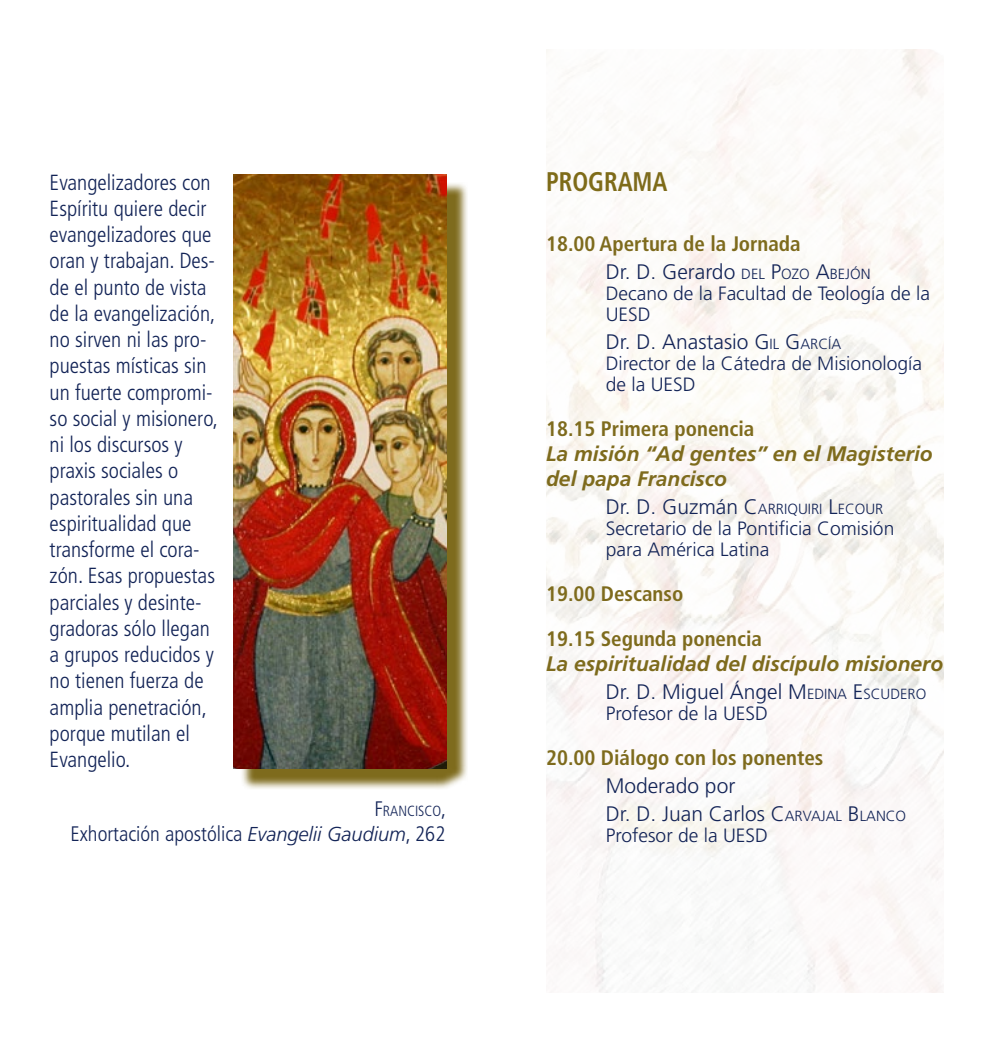
<style>
.page{position:relative;width:993px;height:1042px;background:#fff}
.page>*{position:absolute;margin:0;border:0;box-sizing:border-box;transform-origin:0 0}
.t1{font:700 condensed 26.95px "Frutiger LT Std";color:#7e6b18;scale:.91 1}
.t2{font:300 condensed 21.88px/26.2px "Frutiger LT Std";color:#132457}
.t3{font:700 condensed 21px/27.7px "Frutiger LT Std";color:#7e6b1d}
.t4{font:italic 700 21px/25.2px "Frutiger LT Std";color:#7e6b1d}
.t5{font:300 21px/27.7px "Frutiger LT Std";color:#132457}
.t6{font:300 condensed 21px "Frutiger LT Std";color:#132457}
.t7{font:300 19.25px/21px "Frutiger LT Std";color:#132457}
.t8{font:300 14.7px "Frutiger LT Std";color:#132457}
.t9{font:300 condensed 14.7px "Frutiger LT Std";color:#132457}
.s1{font-size:21px}
.s2{font-style:italic;font-stretch:normal;font-size:20.12px}
.s3{color:#7e6b1d}
.s4{font-weight:300;font-stretch:normal;color:#132457}
.s5{font-weight:300;font-stretch:normal;font-size:14.7px;color:#132457}
.s6{font-style:inherit}
.s7{font-size:14.7px}
.s8{font-weight:300;font-style:normal;color:#132457}
.s9{font-weight:300;font-style:normal;font-size:14.7px;color:#132457}
</style>
<div class="page">
<img style="left:546px;top:50px;width:397px;height:942px">
<svg style="left:241px;top:182px;width:226px;height:607px;background:#a1915a"></svg>
<img style="left:233px;top:174px;width:213px;height:594px">
<p class="t2" style="left:50px;top:169px;width:170px">Evangelizadores con<br>Espíritu quiere decir evangelizadores que oran y trabajan. Des&shy;de el punto de vista de la evangelización, no sirven ni las pro&shy;puestas místicas sin un fuerte compromi&shy;so social y misionero, ni los discursos y praxis sociales o pastorales sin una espiritualidad que transforme el cora&shy;zón. Esas propuestas parciales y desinte&shy;gradoras sólo llegan a grupos reducidos y no tienen fuerza de amplia penetración, porque mutilan el<br>Evangelio.</p>
<p class="t9" style="left:374px;top:802px;width:73px"><span class="s1">F</span>RANCISCO<span class="s1">,</span></p>
<p class="t6" style="left:70px;top:822px;width:376px">Exhortación apostólica <span class="s2">Evangelii Gaudium</span>, 262</p>
<p class="t1" style="left:546px;top:166px;width:135px">PROGRA<span class="s3">M</span>A</p>
<p class="t3" style="left:605px;top:230px;width:266px;text-indent:-59px">18.00 Apertura de la Jornada<br><span class="s4">Dr. D. Gerardo</span> <span class="s5">DEL</span> <span class="s4">P</span><span class="s5">OZO</span> <span class="s4">A</span><span class="s5">BEJÓN</span></p>
<p class="t7" style="left:605px;top:283px;width:326px">Decano de la Facultad de Teología de la<br>UESD</p>
<p class="t5" style="left:605px;top:328px;width:237px">Dr. D. Anastasio <span class="s6">G</span> <span class="s7">IL</span> <span class="s6">G</span><span class="s7">ARC ÍA</span></p>
<p class="t7" style="left:605px;top:353px;width:318px">Director de la Cátedra de Misionología de la UESD</p>
<p class="t3" style="left:546px;top:415px;width:210px">18.15 Primera ponencia</p>
<p class="t4" style="left:546px;top:441px;width:388px">La misión “Ad gentes” en el Magisterio del papa Francisco</p>
<p class="t8" style="left:605px;top:501px;width:279px"><span class="s1">Dr. D. Guzmán</span> <span class="s1">C</span>ARRIQUIRI <span class="s1">L</span>ECOUR</p>
<p class="t7" style="left:605px;top:518px;width:290px">Secretario de la Pontificia Comisión para América Latina</p>
<p class="t3" style="left:546px;top:571px;width:217px;line-height:45px">19.00 Descanso<br>19.15 Segunda ponencia</p>
<p class="t4" style="left:605px;top:650px;width:339px;line-height:27.7px;text-indent:-59px">La espiritualidad del discípulo misionero<br><span class="s8">Dr. D. Miguel Ángel</span> <span class="s8">M</span> <span class="s9">EDINA</span> <span class="s8">E</span><span class="s9">SCUDERO</span></p>
<p class="t7" style="left:605px;top:703px;width:164px">Profesor de la UESD</p>
<p class="t3" style="left:546px;top:744px;width:279px">20.00 Diálogo con los ponentes</p>
<p class="t5" style="left:605px;top:772px;width:291px">Moderado por<br>Dr. D. Juan Carlos <span class="s6">C</span><span class="s7">ARVAJAL</span> <span class="s6">B</span> <span class="s7">LANCO</span></p>
<p class="t7" style="left:605px;top:825px;width:164px">Profesor de la UESD</p>
</div>
